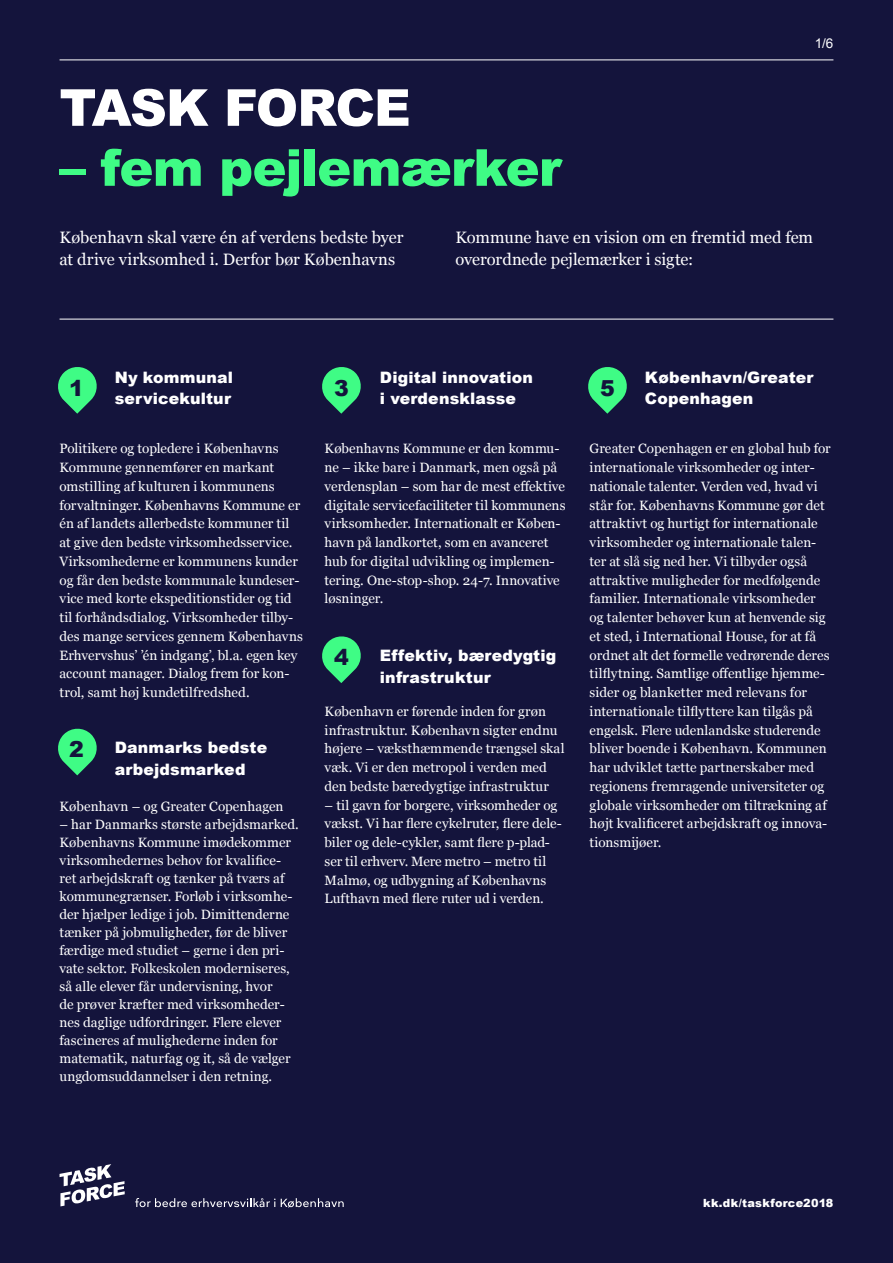
<style>
.page{position:relative;width:893px;height:1263px;background:#14143c}
.page>*{position:absolute;margin:0;border:0;box-sizing:border-box;transform-origin:0 0}
.t1{font:900 51px "Arial";letter-spacing:-.015em;color:#3ffc85}
.t2{font:900 51px "Arial";letter-spacing:-.025em;color:#fff}
.t3{font:900 22.05px "Arial";color:#14143c}
.t4{font:16.5px/22.5px "Georgia";letter-spacing:-.005em;color:#fff}
.t5{font:900 15.75px/21.8px "Arial";letter-spacing:.01em;color:#fff}
.t6{font:13.5px/18.8px "Georgia";color:#fff}
.t7{font:13.5px "Arial";color:#fff}
.t8{font:900 11.25px "Arial";letter-spacing:.02em;color:#fff}
</style>
<div class="page">
<svg style="left:60px;top:1164px;width:65px;height:42px"></svg>
<svg style="left:135px;top:1198px;width:209px;height:10px"></svg>
<svg style="left:322px;top:367px;width:39px;height:47px"></svg>
<svg style="left:588px;top:367px;width:39px;height:47px"></svg>
<svg style="left:322px;top:636px;width:39px;height:47px"></svg>
<svg style="left:58px;top:367px;width:39px;height:47px"></svg>
<svg style="left:58px;top:728px;width:39px;height:47px"></svg>
<hr style="left:60px;top:60px;width:773px;height:1px;background:#fff">
<hr style="left:60px;top:319px;width:773px;height:1px;background:#fff">
<h1 class="t2" style="left:60px;top:85px;width:353px">TASK FORCE</h1>
<h1 class="t1" style="left:60px;top:145px;width:503px">– fem pejlemærker</h1>
<p class="t7" style="left:815px;top:36px;width:20px">1/6</p>
<p class="t4" style="left:60px;top:227px;width:346px">København skal være én af verdens bedste byer at drive virksomhed i. Derfor bør Københavns</p>
<p class="t4" style="left:455px;top:227px;width:359px">Kommune have en vision om en fremtid med fem overordnede pejlemærker i sigte:</p>
<p class="t5" style="left:115px;top:367px;width:120px">Ny kommunal servicekultur</p>
<p class="t6" style="left:60px;top:440px;width:245px">Politikere og topledere i Københavns Kommune gennemfører en markant omstilling af kulturen i kommunens forvaltninger. Københavns Kommune er én af landets allerbedste kommuner til at give den bedste virksomhedsservice.<br>Virksomhederne er kommunens kunder og får den bedste kommunale kundeser&shy;vice med korte ekspeditionstider og tid til forhåndsdialog. Virksomheder tilby&shy;des mange services gennem Københavns Erhvervshus’ ’én indgang’, bl.a. egen key account manager. Dialog frem for kon&shy;trol, samt høj kundetilfredshed.</p>
<h2 class="t3" style="left:69px;top:378px;width:16px">1</h2>
<h2 class="t3" style="left:69px;top:740px;width:16px">2</h2>
<p class="t5" style="left:115px;top:737px;width:154px">Danmarks bedste arbejdsmarked</p>
<p class="t6" style="left:60px;top:798px;width:225px">København – og Greater Copenhagen</p>
<p class="t6" style="left:60px;top:816px;width:241px;line-height:18px">– har Danmarks største arbejdsmarked.<br>Københavns Kommune imødekommer virksomhedernes behov for kvalifice&shy;ret arbejdskraft og tænker på tværs af kommunegrænser. Forløb i virksomhe&shy;der hjælper ledige i job. Dimittenderne tænker på jobmuligheder, før de bliver færdige med studiet – gerne i den pri&shy;vate sektor. Folkeskolen moderniseres, så alle elever får undervisning, hvor<br>de prøver kræfter med virksomheder&shy;nes daglige udfordringer. Flere elever fascineres af mulighederne inden for matematik, naturfag og it, så de vælger ungdomsuddannelser i den retning.</p>
<p class="t5" style="left:645px;top:367px;width:170px">København/Greater<br>Copenhagen</p>
<p class="t6" style="left:590px;top:440px;width:243px">Greater Copenhagen er en global hub for internationale virksomheder og inter&shy;nationale talenter. Verden ved, hvad vi står for. Københavns Kommune gør det attraktivt og hurtigt for internationale virksomheder og internationale talen&shy;ter at slå sig ned her. Vi tilbyder også attraktive muligheder for medfølgende familier. Internationale virksomheder og talenter behøver kun at henvende sig et sted, i International House, for at få ordnet alt det formelle vedrørende deres tilflytning. Samtlige offentlige hjemme&shy;sider og blanketter med relevans for internationale tilflyttere kan tilgås på engelsk. Flere udenlandske studerende bliver boende i København. Kommunen har udviklet tætte partnerskaber med regionens fremragende universiteter og globale virksomheder om tiltrækning af højt kvalificeret arbejdskraft og innova&shy;tionsmijøer.</p>
<p class="t5" style="left:380px;top:367px;width:155px">Digital innovation i verdensklasse</p>
<p class="t6" style="left:325px;top:440px;width:242px">Københavns Kommune er den kommu&shy;ne – ikke bare i Danmark, men også på verdensplan – som har de mest effektive digitale servicefaciliteter til kommunens virksomheder. Internationalt er Køben&shy;havn på landkortet, som en avanceret hub for digital udvikling og implemen&shy;tering. One-stop-shop. 24-7. Innovative løsninger.</p>
<h2 class="t3" style="left:334px;top:378px;width:16px">3</h2>
<h2 class="t3" style="left:600px;top:378px;width:16px">5</h2>
<h2 class="t3" style="left:334px;top:647px;width:16px">4</h2>
<p class="t5" style="left:380px;top:645px;width:178px">Effektiv, bæredygtig infrastruktur</p>
<p class="t6" style="left:325px;top:703px;width:241px">København er førende inden for grøn infrastruktur. København sigter endnu højere – væksthæmmende trængsel skal væk. Vi er den metropol i verden med den bedste bæredygtige infrastruktur</p>
<p class="t6" style="left:325px;top:796px;width:239px">– til gavn for borgere, virksomheder og vækst. Vi har flere cykelruter, flere dele&shy;biler og dele-cykler, samt flere p-plad&shy;ser til erhverv. Mere metro – metro til Malmø, og udbygning af Københavns Lufthavn med flere ruter ud i verden.</p>
<p class="t8" style="left:703px;top:1198px;width:132px">kk.dk/taskforce2018</p>
</div>
